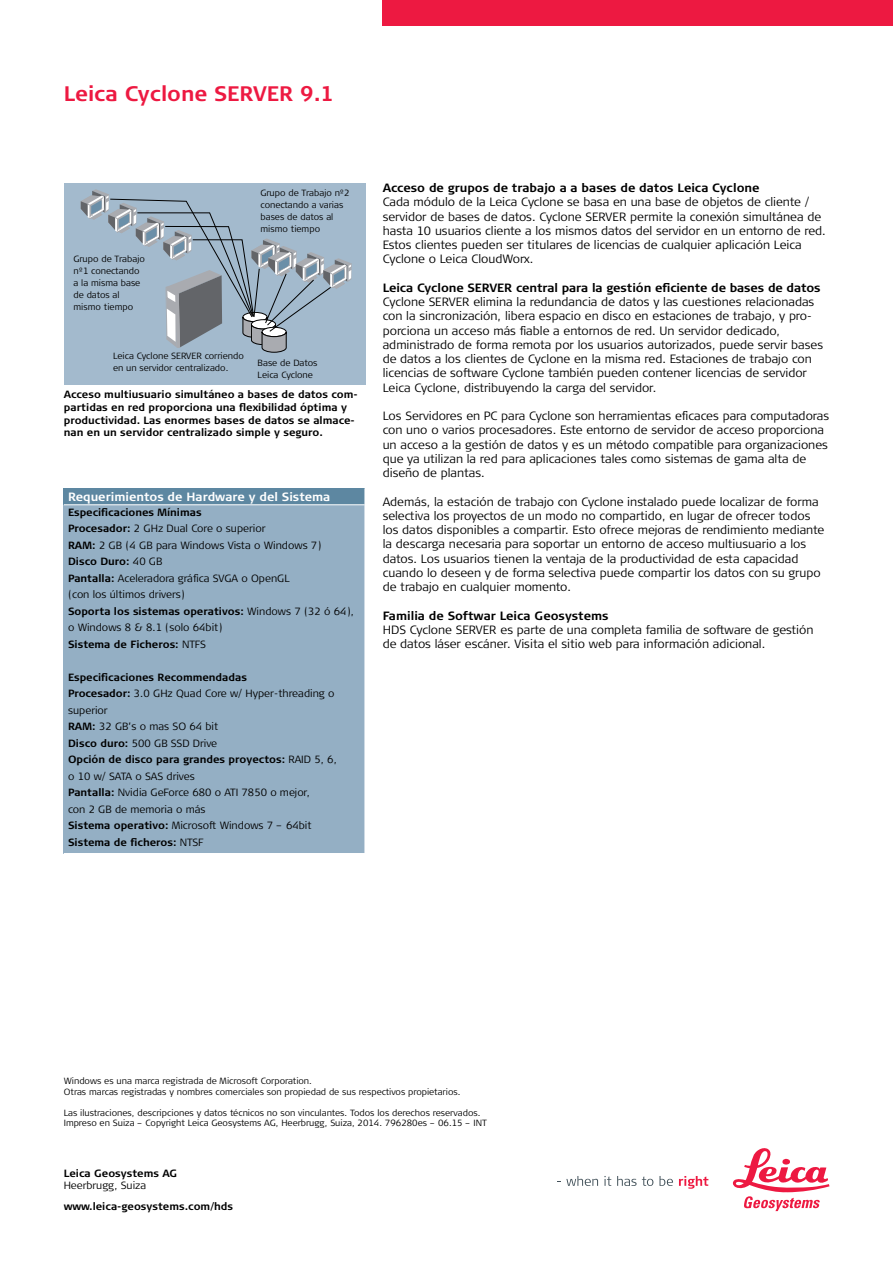
<style>
.page{position:relative;width:893px;height:1263px;background:#fff}
.page>*{position:absolute;margin:0;border:0;box-sizing:border-box;transform-origin:0 0}
.t1{font:700 21px "Signa Column";color:#ed1941}
.t2{font:300 12px/14.2px "Signa Column";color:#000}
.t3{font:700 12px "Signa Column";color:#000}
.t4{font:700 12px "Signa Column";color:#fff}
.t5{font:300 10.5px/16.5px "Signa Column";color:#000}
.t6{font:700 10.5px/12.8px "Signa Column";color:#000}
.t7{font:300 9px/12px "Signa Column";color:#000}
.s1{font-weight:700}
</style>
<div class="page">
<div style="left:383px;top:0;width:510px;height:26px;background:#ed1941"></div>
<svg style="left:557px;top:1176px;width:41px;height:10px"></svg>
<svg style="left:604px;top:1176px;width:7px;height:10px"></svg>
<svg style="left:617px;top:1176px;width:36px;height:10px"></svg>
<svg style="left:659px;top:1176px;width:14px;height:10px"></svg>
<svg style="left:679px;top:1176px;width:29px;height:13px"></svg>
<svg style="left:733px;top:1148px;width:96px;height:63px"></svg>
<div style="left:64px;top:183px;width:302px;height:201px;background:#a3bacd"></div>
<div style="left:64px;top:488px;width:301px;height:17px;background:#5d87a1"></div>
<div style="left:64px;top:505px;width:301px;height:348px;background:#94afc4"></div>
<hr style="left:64px;top:504px;width:301px;height:1px;background:#fff">
<svg style="left:81px;top:189px;width:271px;height:163px"></svg>
<h1 class="t1" style="left:64px;top:80px;width:272px">Leica Cyclone SERVER 9.1</h1>
<p class="t7" style="left:74px;top:253px;width:73px">Grupo de Trabajo nº1 conectando a la misma base de datos al mismo tiempo</p>
<p class="t7" style="left:260px;top:187px;width:91px">Grupo de Trabajo nº2 conectando a varias bases de datos al mismo tiempo</p>
<p class="t7" style="left:113px;top:350px;width:132px">Leica Cyclone SERVER corriendo en un servidor centralizado.</p>
<p class="t7" style="left:258px;top:357px;width:61px">Base de Datos<br>Leica Cyclone</p>
<p class="t6" style="left:64px;top:388px;width:295px">Acceso multiusuario simultáneo a bases de datos com&shy;partidas en red proporciona una flexibilidad óptima y productividad. Las enormes bases de datos se almace&shy;nan en un servidor centralizado simple y seguro.</p>
<p class="t4" style="left:68px;top:489px;width:264px">Requerimientos de Hardware y del Sistema</p>
<p class="t5" style="left:68px;top:504px;width:287px"><span class="s1">Especificaciones Mínimas<br>Procesador:</span> 2 GHz Dual Core o superior<br><span class="s1">RAM:</span> 2 GB (4 GB para Windows Vista o Windows 7)<br><span class="s1">Disco Duro:</span> 40 GB<br><span class="s1">Pantalla:</span> Aceleradora gráfica SVGA o OpenGL<br>(con los últimos drivers)<br><span class="s1">Soporta los sistemas operativos:</span> Windows 7 (32 ó 64), o Windows 8 &amp; 8.1 (solo 64bit)<br><span class="s1">Sistema de Ficheros:</span> NTFS</p>
<p class="t5" style="left:68px;top:669px;width:270px"><span class="s1">Especificaciones Recommendadas<br>Procesador:</span> 3.0 GHz Quad Core w/ Hyper-threading o superior<br><span class="s1">RAM:</span> 32 GB’s o mas SO 64 bit<br><span class="s1">Disco duro:</span> 500 GB SSD Drive<br><span class="s1">Opción de disco para grandes proyectos:</span> RAID 5, 6, o 10 w/ SATA o SAS drives<br><span class="s1">Pantalla:</span> Nvidia GeForce 680 o ATI 7850 o mejor,<br>con 2 GB de memoria o más<br><span class="s1">Sistema operativo:</span> Microsoft Windows 7 – 64bit<br><span class="s1">Sistema de ficheros:</span> NTSF</p>
<p class="t3" style="left:383px;top:180px;width:378px">Acceso de grupos de trabajo a a bases de datos Leica Cyclone</p>
<p class="t2" style="left:383px;top:195px;width:445px">Cada módulo de la Leica Cyclone se basa en una base de objetos de cliente / servidor de bases de datos. Cyclone SERVER permite la conexión simultánea de hasta 10 usuarios cliente a los mismos datos del servidor en un entorno de red.<br>Estos clientes pueden ser titulares de licencias de cualquier aplicación Leica Cyclone o Leica CloudWorx.</p>
<p class="t3" style="left:383px;top:280px;width:439px">Leica Cyclone SERVER central para la gestión eficiente de bases de datos</p>
<p class="t2" style="left:383px;top:295px;width:442px">Cyclone SERVER elimina la redundancia de datos y las cuestiones relacionadas con la sincronización, libera espacio en disco en estaciones de trabajo, y pro&shy;porciona un acceso más fiable a entornos de red. Un servidor dedicado, administrado de forma remota por los usuarios autorizados, puede servir bases de datos a los clientes de Cyclone en la misma red. Estaciones de trabajo con licencias de software Cyclone también pueden contener licencias de servidor Leica Cyclone, distribuyendo la carga del servidor.</p>
<p class="t2" style="left:383px;top:409px;width:448px">Los Servidores en PC para Cyclone son herramientas eficaces para computadoras con uno o varios procesadores. Este entorno de servidor de acceso proporciona un acceso a la gestión de datos y es un método compatible para organizaciones que ya utilizan la red para aplicaciones tales como sistemas de gama alta de diseño de plantas.</p>
<p class="t2" style="left:383px;top:494px;width:443px">Además, la estación de trabajo con Cyclone instalado puede localizar de forma selectiva los proyectos de un modo no compartido, en lugar de ofrecer todos los datos disponibles a compartir. Esto ofrece mejoras de rendimiento mediante la descarga necesaria para soportar un entorno de acceso multiusuario a los datos. Los usuarios tienen la ventaja de la productividad de esta capacidad cuando lo deseen y de forma selectiva puede compartir los datos con su grupo de trabajo en cualquier momento.</p>
<p class="t3" style="left:383px;top:608px;width:227px">Familia de Softwar Leica Geosystems</p>
<p class="t2" style="left:383px;top:623px;width:432px">HDS Cyclone SERVER es parte de una completa familia de software de gestión de datos láser escáner. Visita el sitio web para información adicional.</p>
<p class="t7" style="left:64px;top:1076px;width:398px;line-height:10.5px">Windows es una marca registrada de Microsoft Corporation.<br>Otras marcas registradas y nombres comerciales son propiedad de sus respectivos propietarios.</p>
<p class="t7" style="left:64px;top:1107px;width:425px;line-height:10.5px">Las ilustraciones, descripciones y datos técnicos no son vinculantes. Todos los derechos reservados.<br>Impreso en Suiza – Copyright Leica Geosystems AG, Heerbrugg, Suiza, 2014. 796280es – 06.15 – INT</p>
<p class="t6" style="left:64px;top:1167px;width:115px">Leica Geosystems AG</p>
<p class="t5" style="left:64px;top:1177px;width:84px">Heerbrugg, Suiza</p>
<p class="t6" style="left:64px;top:1200px;width:171px">www.leica-geosystems.com/hds</p>
</div>
